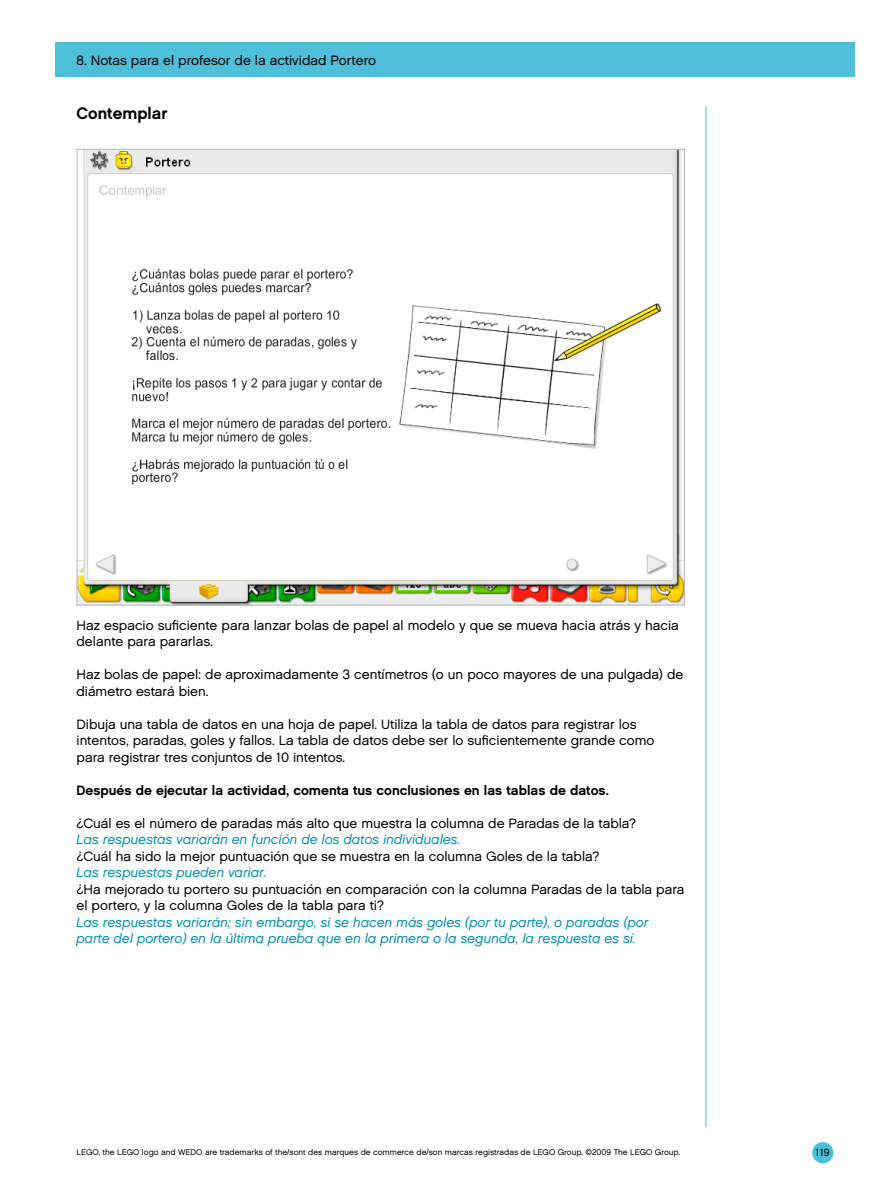
<style>
.page{position:relative;width:893px;height:1191px;background:#fff}
.page>*{position:absolute;margin:0;border:0;box-sizing:border-box;transform-origin:0 0}
.t1{font:16.5px "Chalet New York Nineteen Sixty";color:#000}
.t2{font:13.5px/16.5px "Chalet London Nineteen Sixty";color:#000}
.t3{font:italic 13.5px/16.5px "Chalet Office";color:#008fb5}
.t4{font:13.5px "Chalet New York Nineteen Sixty";color:#000}
.t5{font:10.5px "Chalet London Nineteen Sixty";color:#000}
.t6{font:8.25px "Chalet London Nineteen Sixty";color:#000}
</style>
<div class="page">
<div style="left:55px;top:43px;width:800px;height:34px;background:#4dbfd9"></div>
<div style="left:812px;top:1142px;width:21px;height:21px;background:#4dbfd9;border-radius:50%"></div>
<hr style="left:705px;top:107px;width:2px;height:1019px;background:#85d2e6">
<img style="left:79px;top:151px;width:604px;height:452px">
<p class="t2" style="left:77px;top:52px;width:301px">8. Notas para el profesor de la actividad Portero</p>
<p class="t1" style="left:77px;top:104px;width:92px">Contemplar</p>
<p class="t2" style="left:77px;top:616px;width:604px">Haz espacio suficiente para lanzar bolas de papel al modelo y que se mueva hacia atrás y hacia delante para pararlas.</p>
<p class="t2" style="left:77px;top:666px;width:608px">Haz bolas de papel: de aproximadamente 3 centímetros (o un poco mayores de una pulgada) de diámetro estará bien.</p>
<p class="t2" style="left:77px;top:715px;width:579px">Dibuja una tabla de datos en una hoja de papel. Utiliza la tabla de datos para registrar los intentos, paradas, goles y fallos. La tabla de datos debe ser lo suficientemente grande como para registrar tres conjuntos de 10 intentos.</p>
<p class="t4" style="left:77px;top:781px;width:534px">Después de ejecutar la actividad, comenta tus conclusiones en las tablas de datos.</p>
<p class="t2" style="left:77px;top:814px;width:561px">¿Cuál es el número de paradas más alto que muestra la columna de Paradas de la tabla?</p>
<p class="t3" style="left:77px;top:831px;width:385px">Las respuestas variarán en función de los datos individuales.</p>
<p class="t2" style="left:77px;top:847px;width:524px">¿Cuál ha sido la mejor puntuación que se muestra en la columna Goles de la tabla?</p>
<p class="t3" style="left:77px;top:864px;width:192px">Las respuestas pueden variar.</p>
<p class="t2" style="left:77px;top:880px;width:609px">¿Ha mejorado tu portero su puntuación en comparación con la columna Paradas de la tabla para el portero, y la columna Goles de la tabla para ti?</p>
<p class="t3" style="left:77px;top:913px;width:574px">Las respuestas variarán; sin embargo, si se hacen más goles (por tu parte), o paradas (por parte del portero) en la última prueba que en la primera o la segunda, la respuesta es sí.</p>
<p class="t6" style="left:77px;top:1147px;width:605px">LEGO, the LEGO logo and WEDO are trademarks of the/sont des marques de commerce de/son marcas registradas de LEGO Group. ©2009 The LEGO Group.</p>
<p class="t5" style="left:816px;top:1146px;width:15px">119</p>
</div>
